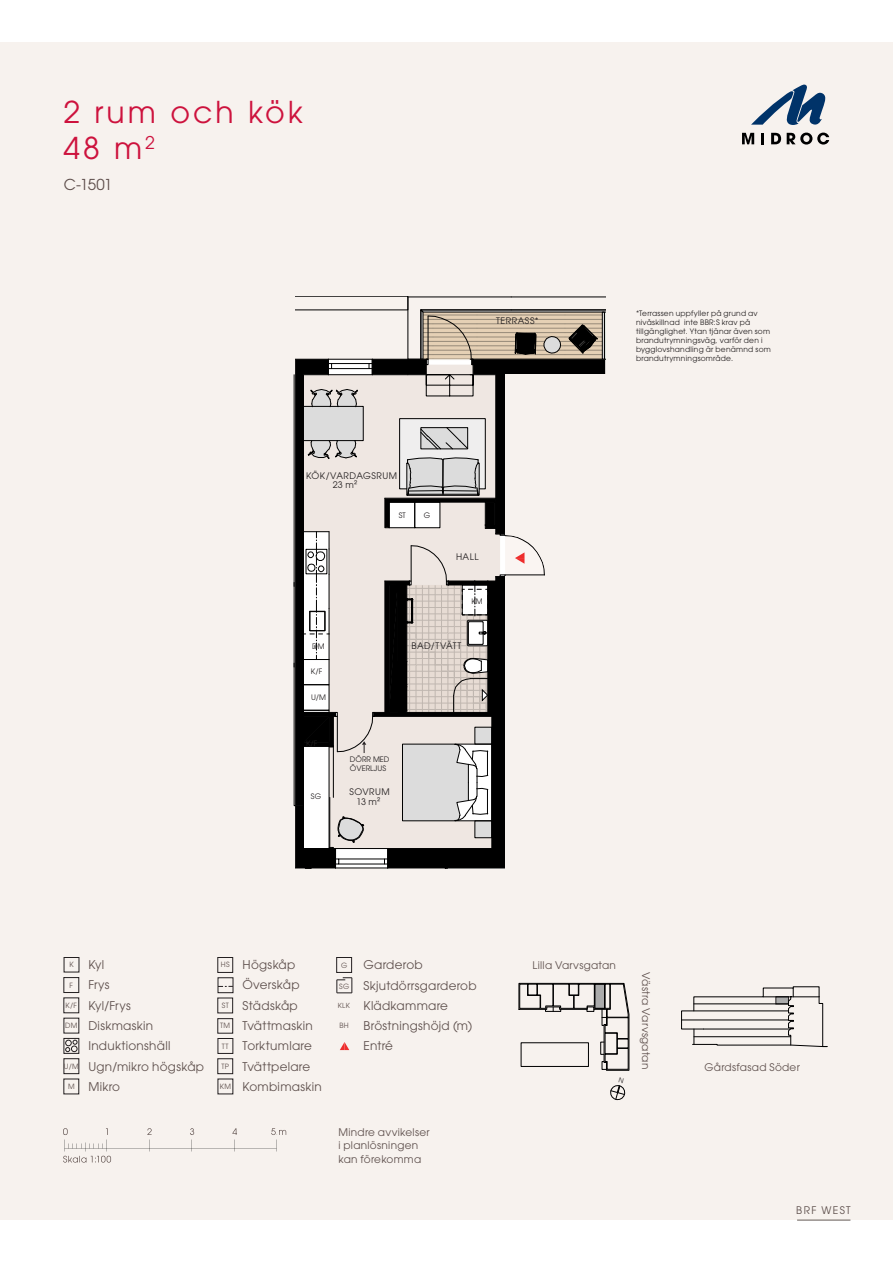
<style>
.page{position:relative;width:893px;height:1263px;background:#fff}
.page>*{position:absolute;margin:0;border:0;box-sizing:border-box;transform-origin:0 0}
.t1{font:30px "ITC Avant Garde Pro";letter-spacing:.1em;color:#cd123d}
.t2{font:15px "ITC Avant Garde Pro";color:#5d4d4a}
.t3{font:12px/20.2px "ITC Avant Garde Pro";letter-spacing:.02em;color:#5e504d}
.Beskrivning_mindre{font:10.5px/13.5px "ITC Avant Garde Pro";letter-spacing:.03em;color:#5e504d}
.Legend{font:9px "ITC Avant Garde Pro";letter-spacing:.05em;color:#231f20}
.Inredning{font:7.5px/9px "ITC Avant Garde Pro";letter-spacing:.03em;color:#231f20}
.Inredning-2{font:7.5px/9px "ITC Avant Garde Pro";color:#231f20}
.t4{font:7.2px "ITC Avant Garde Pro";letter-spacing:.06em;color:#5e504d}
.t5{font:6.9px "ITC Avant Garde Pro";color:#5e504d}
.s1{font-size:7.2px}
</style>
<div class="page">
<div style="left:0;top:43px;width:893px;height:1177px;background:#f7f2ee"></div>
<hr style="left:505px;top:1184px;width:47px;height:1px;background:#000">
<hr style="left:295px;top:1262px;width:310px;height:1px;background:#000">
<svg style="left:681px;top:987px;width:146px;height:60px"></svg>
<svg style="left:294px;top:296px;width:311px;height:573px"></svg>
<svg style="left:66px;top:1040px;width:11px;height:11px"></svg>
<div style="left:64px;top:1038px;width:15px;height:15px;border:1px solid #231f20"></div>
<div style="left:64px;top:957px;width:15px;height:15px;border:1px solid #231f20"></div>
<div style="left:64px;top:977px;width:15px;height:15px;border:1px solid #231f20"></div>
<div style="left:64px;top:1059px;width:15px;height:15px;border:1px solid #231f20"></div>
<div style="left:337px;top:957px;width:15px;height:15px;border:1px solid #231f20"></div>
<svg style="left:340px;top:1042px;width:9px;height:8px"></svg>
<svg style="left:337px;top:977px;width:16px;height:16px"></svg>
<div style="left:218px;top:1018px;width:15px;height:15px;border:1px solid #231f20"></div>
<div style="left:218px;top:1059px;width:15px;height:15px;border:1px solid #231f20"></div>
<div style="left:218px;top:998px;width:15px;height:15px;border:1px solid #231f20"></div>
<div style="left:218px;top:957px;width:15px;height:15px;border:1px solid #231f20"></div>
<div style="left:218px;top:978px;width:15px;height:15px;border:1px solid #231f20"></div>
<svg style="left:218px;top:986px;width:15px;height:1px"></svg>
<svg style="left:742px;top:133px;width:12px;height:11px"></svg>
<svg style="left:761px;top:133px;width:3px;height:11px"></svg>
<svg style="left:771px;top:133px;width:10px;height:11px"></svg>
<svg style="left:787px;top:133px;width:42px;height:12px"></svg>
<svg style="left:751px;top:85px;width:74px;height:40px"></svg>
<hr style="left:797px;top:1220px;width:53px;height:1px;background:#645b55">
<svg style="left:63px;top:1128px;width:224px;height:34px"></svg>
<svg style="left:518px;top:982px;width:112px;height:119px"></svg>
<p class="t1" style="left:64px;top:94px;width:241px">2 rum och kök</p>
<p class="t1" style="left:64px;top:130px;width:93px">48 m<sup>2</sup></p>
<p class="t2" style="left:64px;top:175px;width:50px">C-1501</p>
<p class="Legend" style="left:496px;top:315px;width:44px">TERRASS*</p>
<p class="Legend" style="left:306px;top:470px;width:92px">KÖK/VARDAGSRUM</p>
<p class="Legend" style="left:333px;top:480px;width:26px">23 m²</p>
<p class="Inredning" style="left:312px;top:641px;width:14px">DM</p>
<p class="Inredning" style="left:311px;top:667px;width:13px">K/F</p>
<p class="Inredning" style="left:311px;top:693px;width:17px">U/M</p>
<p class="Inredning" style="left:311px;top:792px;width:12px">SG</p>
<p class="Inredning" style="left:399px;top:510px;width:8px">ST</p>
<p class="Inredning" style="left:424px;top:510px;width:8px">G</p>
<p class="Legend" style="left:456px;top:551px;width:24px">HALL</p>
<p class="Inredning" style="left:471px;top:596px;width:13px">KM</p>
<p class="Legend" style="left:412px;top:640px;width:51px">BAD/TVÄTT</p>
<p class="Inredning-2" style="left:350px;top:754px;width:41px">DÖRR MED<br>ÖVERLJUS</p>
<p class="Legend" style="left:350px;top:786px;width:42px">SOVRUM</p>
<p class="Legend" style="left:356px;top:796px;width:26px">13 m²</p>
<p class="Inredning" style="left:636px;top:309px;width:136px">*Terrassen uppfyller på grund av nivåskillnad inte BBR:S krav på tillgänglighet. Ytan tjänar även som brandutrymningsväg, varför den i bygglovshandling är benämnd som brandutrymningsområde.</p>
<p class="t4" style="left:69px;top:960px;width:6px">K</p>
<p class="t4" style="left:70px;top:981px;width:5px">F</p>
<p class="t4" style="left:66px;top:1001px;width:13px">K/F</p>
<p class="t4" style="left:65px;top:1021px;width:14px">DM</p>
<p class="t4" style="left:64px;top:1062px;width:16px">U/M</p>
<p class="t3" style="left:88px;top:954px;width:17px">Kyl</p>
<p class="t3" style="left:88px;top:975px;width:23px">Frys</p>
<p class="t3" style="left:88px;top:1015px;width:66px">Diskmaskin</p>
<p class="t3" style="left:88px;top:995px;width:44px">Kyl/Frys</p>
<p class="t3" style="left:88px;top:1036px;width:84px">Induktionshäll</p>
<p class="t3" style="left:88px;top:1056px;width:117px">Ugn/mikro högskåp</p>
<p class="t3" style="left:68px;top:1076px;width:53px"><sup>M</sup> Mikro</p>
<p class="t3" style="left:243px;top:954px;width:58px;text-indent:-22px"><span class="s1">HS</span> Högskåp<br>Överskåp</p>
<p class="t3" style="left:222px;top:995px;width:77px"><span class="s1">ST</span> Städskåp</p>
<p class="t3" style="left:220px;top:1015px;width:94px"><span class="s1">TM</span> Tvättmaskin</p>
<p class="t4" style="left:222px;top:1041px;width:8px">TT</p>
<p class="t3" style="left:220px;top:1076px;width:103px"><span class="s1">KM</span> Kombimaskin</p>
<p class="t3" style="left:243px;top:1036px;width:71px">Torktumlare</p>
<p class="t3" style="left:221px;top:1056px;width:90px"><span class="s1">TP</span> Tvättpelare</p>
<p class="t4" style="left:341px;top:960px;width:8px">G</p>
<p class="t3" style="left:364px;top:954px;width:61px">Garderob</p>
<p class="t5" style="left:338px;top:1001px;width:14px">KLK</p>
<p class="t4" style="left:339px;top:1021px;width:11px">BH</p>
<p class="t3" style="left:364px;top:975px;width:114px">Skjutdörrsgarderob</p>
<p class="t3" style="left:364px;top:1015px;width:110px">Bröstningshöjd (m)</p>
<p class="t4" style="left:339px;top:982px;width:12px">SG</p>
<p class="t3" style="left:364px;top:995px;width:86px">Klädkammare</p>
<p class="t3" style="left:364px;top:1036px;width:31px">Entré</p>
<p class="Beskrivning_mindre" style="left:533px;top:958px;width:85px">Lilla Varvsgatan</p>
<p class="Beskrivning_mindre" style="left:653px;top:972px;width:98px;rotate:90deg">Västra Varvsgatan</p>
<p class="Beskrivning_mindre" style="left:705px;top:1060px;width:97px">Gårdsfasad Söder</p>
<p class="Beskrivning_mindre" style="left:338px;top:1125px;width:93px">Mindre avvikelser i planlösningen kan förekomma</p>
<p class="Beskrivning_mindre" style="left:796px;top:1203px;width:56px">BRF WEST</p>
</div>
